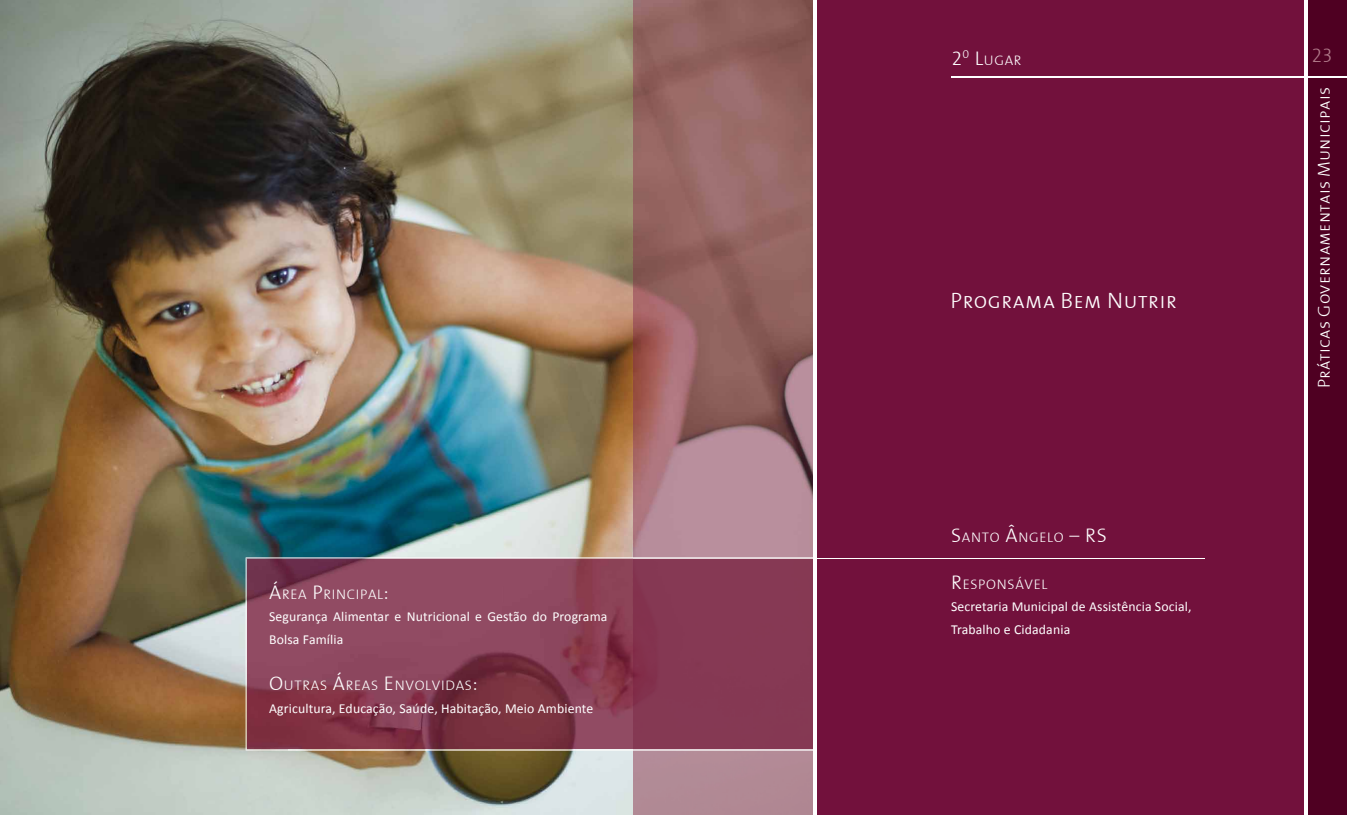
<style>
.page{position:relative;width:1347px;height:815px;background:#fff}
.page>*{position:absolute;margin:0;border:0;box-sizing:border-box;transform-origin:0 0}
.t1{font:22.5px "The Mix Light Cap Caps";letter-spacing:.01em;color:#fff}
.t2{font:20px "The Mix Light Cap Caps";color:#af7888}
.t3{font:17.5px "The Mix Light Cap Caps";letter-spacing:.015em;color:#fff}
.t4{font:14px "The Mix Light Cap Caps";letter-spacing:.05em;color:#fff}
.t5{font:13.75px/22.5px "Calibri";letter-spacing:.01em;color:#fff}
.s1{font-size:20px}
</style>
<div class="page">
<img style="left:0;top:0;width:633px;height:815px">
<div style="left:817px;top:0;width:515px;height:815px;background:#72113c"></div>
<div style="left:1307px;top:0;width:39px;height:815px;background:#4f0022"></div>
<img style="left:633px;top:0;width:180px;height:558px">
<hr style="left:815px;top:558px;width:390px;height:1px;background:#fff">
<img style="left:289px;top:558px;width:524px;height:191px">
<img style="left:246px;top:557px;width:387px;height:39px">
<img style="left:246px;top:596px;width:43px;height:154px">
<img style="left:288px;top:749px;width:525px;height:1px">
<hr style="left:1304px;top:0;width:3px;height:815px;background:#fff">
<hr style="left:951px;top:77px;width:395px;height:1px;background:#fff">
<p class="t4" style="left:269px;top:582px;width:121px"><span class="s1">Á</span>REA <span class="s1">P</span>RINCIPAL<span class="s1">:</span></p>
<p class="t5" style="left:269px;top:605px;width:340px">Segurança Alimentar e Nutricional e Gestão do Programa<br>Bolsa Família</p>
<p class="t4" style="left:269px;top:674px;width:210px"><span class="s1">O</span>UTRAS <span class="s1">Á</span>REAS <span class="s1">E</span>NVOLVIDAS<span class="s1">:</span></p>
<p class="t5" style="left:269px;top:696px;width:326px">Agricultura, Educação, Saúde, Habitação, Meio Ambiente</p>
<p class="t4" style="left:951px;top:49px;width:71px"><span class="s1">2</span><sup>0</sup> <span class="s1">L</span>UGAR</p>
<h2 class="t2" style="left:1311px;top:38px;width:23px">23</h2>
<h1 class="t1" style="left:950px;top:282px;width:228px">Programa Bem Nutrir</h1>
<p class="t4" style="left:951px;top:526px;width:157px"><span class="s1">S</span>ANTO <span class="s1">Â</span>NGELO <span class="s1">– RS</span></p>
<p class="t4" style="left:951px;top:573px;width:98px"><span class="s1">R</span>ESPONSÁVEL</p>
<p class="t5" style="left:951px;top:595px;width:242px">Secretaria Municipal de Assistência Social,<br>Trabalho e Cidadania</p>
<p class="t3" style="left:1309px;top:388px;width:303px;rotate:-90deg">Práticas Governamentais Municipais</p>
</div>
